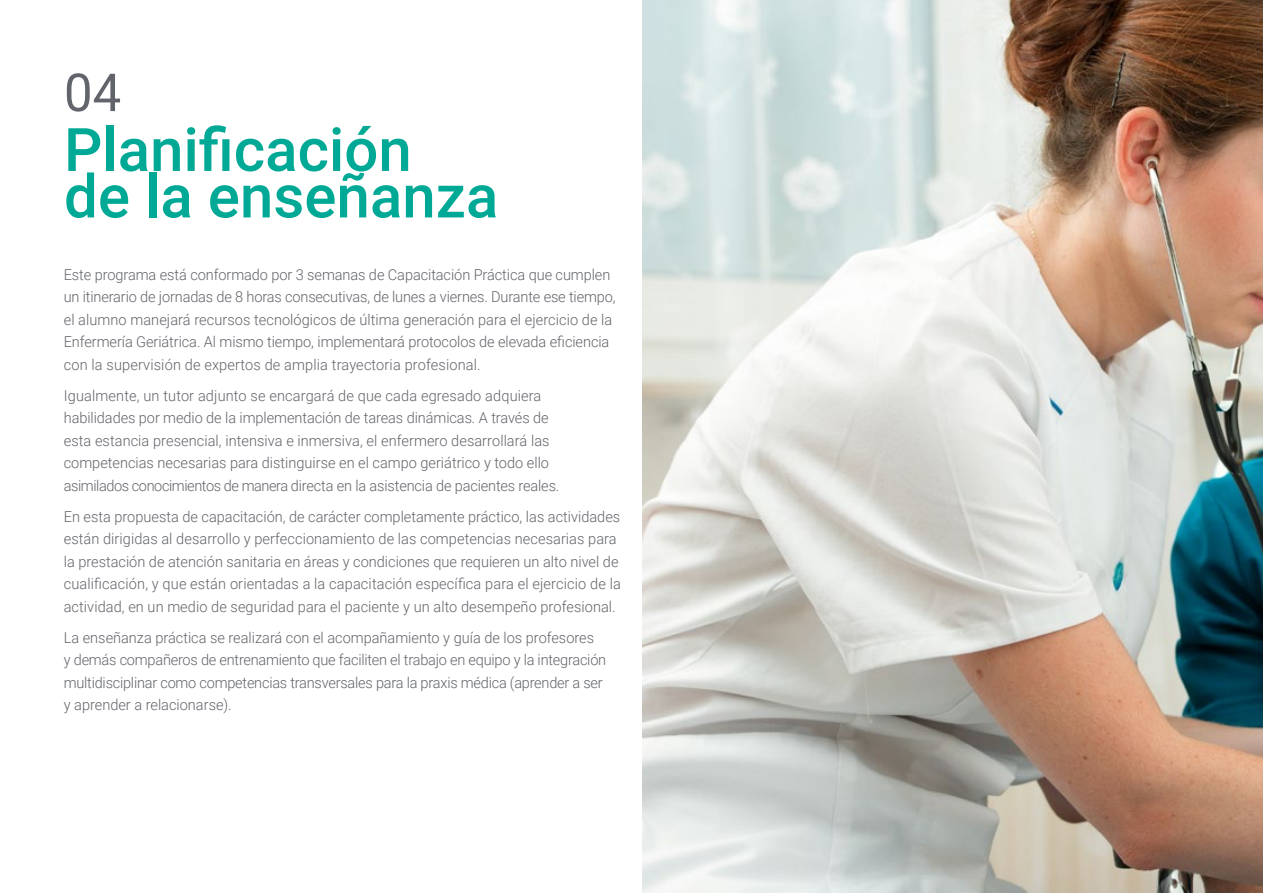
<style>
.page{position:relative;width:1263px;height:893px;background:#fff}
.page>*{position:absolute;margin:0;border:0;box-sizing:border-box;transform-origin:0 0}
.t1{font:500 60px/46.5px "Roboto";color:#00a996}
.t2{font:52.5px "Roboto";color:#61646a}
.t3{font:300 15px/22.5px "Roboto";color:#61646a}
</style>
<div class="page">
<img style="left:642px;top:0;width:621px;height:893px">
<h2 class="t2" style="left:64px;top:56px;width:59px">04</h2>
<h1 class="t1" style="left:64px;top:124px;width:436px">Planificación<br>de la enseñanza</h1>
<p class="t3" style="left:64px;top:262px;width:553px">Este programa está conformado por 3 semanas de Capacitación Práctica que cumplen un itinerario de jornadas de 8 horas consecutivas, de lunes a viernes. Durante ese tiempo, el alumno manejará recursos tecnológicos de última generación para el ejercicio de la Enfermería Geriátrica. Al mismo tiempo, implementará protocolos de elevada eficiencia con la supervisión de expertos de amplia trayectoria profesional.</p>
<p class="t3" style="left:64px;top:383px;width:497px">Igualmente, un tutor adjunto se encargará de que cada egresado adquiera habilidades por medio de la implementación de tareas dinámicas. A través de esta estancia presencial, intensiva e inmersiva, el enfermero desarrollará las competencias necesarias para distinguirse en el campo geriátrico y todo ello asimilados conocimientos de manera directa en la asistencia de pacientes reales.</p>
<p class="t3" style="left:64px;top:504px;width:559px">En esta propuesta de capacitación, de carácter completamente práctico, las actividades están dirigidas al desarrollo y perfeccionamiento de las competencias necesarias para la prestación de atención sanitaria en áreas y condiciones que requieren un alto nivel de cualificación, y que están orientadas a la capacitación específica para el ejercicio de la actividad, en un medio de seguridad para el paciente y un alto desempeño profesional.</p>
<p class="t3" style="left:64px;top:625px;width:544px">La enseñanza práctica se realizará con el acompañamiento y guía de los profesores<br>y demás compañeros de entrenamiento que faciliten el trabajo en equipo y la integración multidisciplinar como competencias transversales para la praxis médica (aprender a ser y aprender a relacionarse).</p>
</div>
